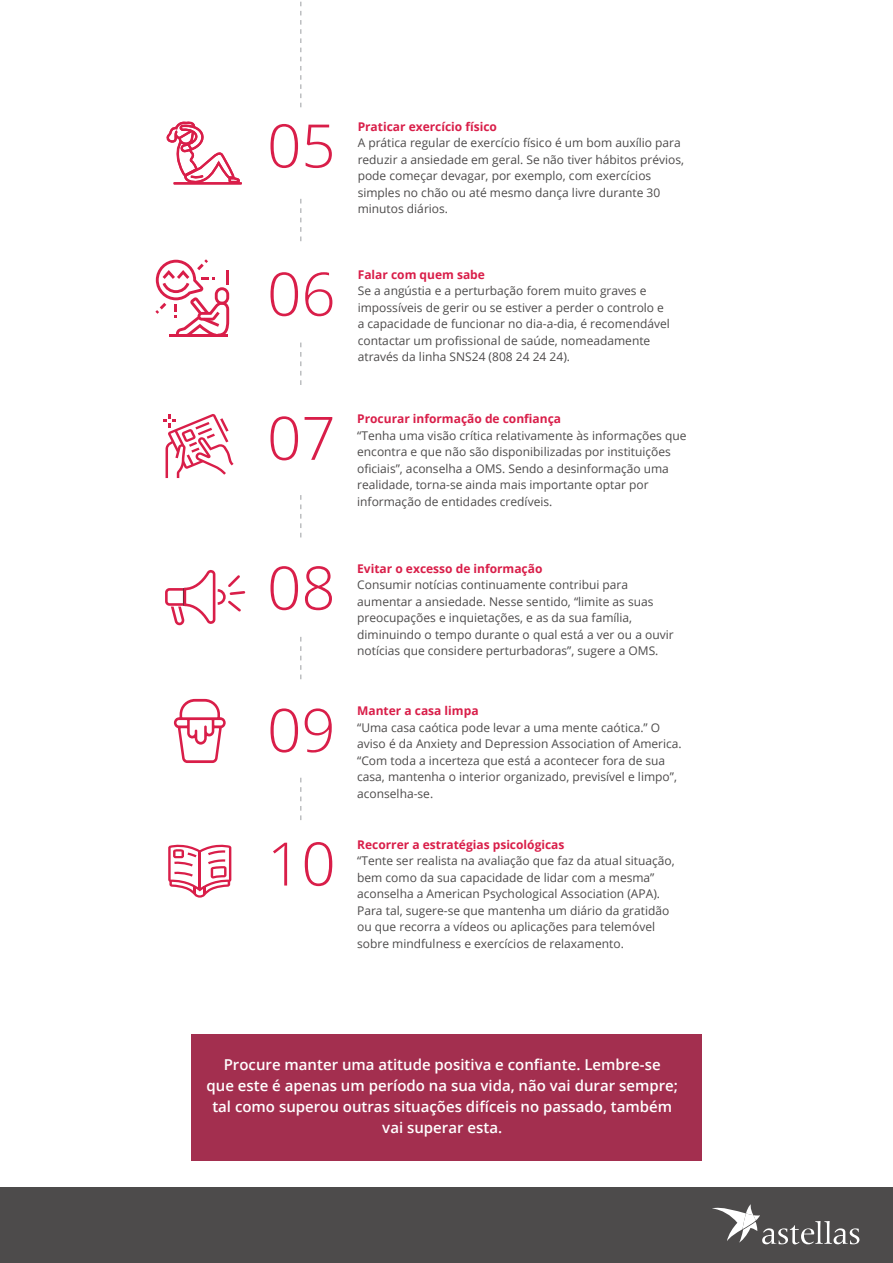
<style>
.page{position:relative;width:893px;height:1263px;background:#fff}
.page>*{position:absolute;margin:0;border:0;box-sizing:border-box;transform-origin:0 0}
.t1{font:300 60px "Open Sans";color:#d91e49}
.t2{font:600 15px/21px "Open Sans";color:#fff;text-align:center}
.t3{font:12px/16.5px "Open Sans";color:#4d4b4b}
.t4{font:700 12px "Open Sans";color:#d91e49}
.s1{font-weight:700;color:#d91e49}
</style>
<div class="page">
<div style="left:0;top:1188px;width:893px;height:75px;background:#4d4b4b"></div>
<svg style="left:300px;top:1px;width:1px;height:106px"></svg>
<svg style="left:300px;top:199px;width:1px;height:42px"></svg>
<svg style="left:300px;top:343px;width:1px;height:42px"></svg>
<svg style="left:300px;top:495px;width:1px;height:42px"></svg>
<svg style="left:300px;top:637px;width:1px;height:42px"></svg>
<svg style="left:300px;top:778px;width:1px;height:42px"></svg>
<div style="left:191px;top:1034px;width:511px;height:127px;background:#a32f4f"></div>
<svg style="left:163px;top:414px;width:71px;height:64px"></svg>
<svg style="left:174px;top:699px;width:52px;height:64px"></svg>
<svg style="left:155px;top:259px;width:74px;height:78px"></svg>
<hr style="left:174px;top:182px;width:68px;height:3px;background:#d91e49">
<svg style="left:166px;top:121px;width:75px;height:64px"></svg>
<svg style="left:168px;top:844px;width:63px;height:54px"></svg>
<svg style="left:165px;top:570px;width:81px;height:56px"></svg>
<svg style="left:712px;top:1204px;width:147px;height:41px"></svg>
<p class="t1" style="left:267px;top:105px;width:70px">05</p>
<p class="t4" style="left:358px;top:118px;width:141px">Praticar exercício físico</p>
<p class="t3" style="left:358px;top:134px;width:328px">A prática regular de exercício físico é um bom auxílio para reduzir a ansiedade em geral. Se não tiver hábitos prévios, pode começar devagar, por exemplo, com exercícios simples no chão ou até mesmo dança livre durante 30 minutos diários.</p>
<p class="t1" style="left:267px;top:253px;width:70px">06</p>
<p class="t3" style="left:358px;top:266px;width:314px"><span class="s1">Falar com quem sabe<br></span>Se a angústia e a perturbação forem muito graves e impossíveis de gerir ou se estiver a perder o controlo e a capacidade de funcionar no dia-a-dia, é recomendável contactar um profissional de saúde, nomeadamente através da linha SNS24 (808 24 24 24).</p>
<p class="t1" style="left:267px;top:397px;width:70px">07</p>
<p class="t4" style="left:357px;top:410px;width:205px">Procurar informação de confiança</p>
<p class="t3" style="left:357px;top:427px;width:331px">“Tenha uma visão crítica relativamente às informações que encontra e que não são disponibilizadas por instituições oficiais”, aconselha a OMS. Sendo a desinformação uma realidade, torna-se ainda mais importante optar por informação de entidades credíveis.</p>
<p class="t1" style="left:267px;top:547px;width:70px">08</p>
<p class="t4" style="left:357px;top:560px;width:187px">Evitar o excesso de informação</p>
<p class="t3" style="left:357px;top:576px;width:318px">Consumir notícias continuamente contribui para aumentar a ansiedade. Nesse sentido, “limite as suas preocupações e inquietações, e as da sua família, diminuindo o tempo durante o qual está a ver ou a ouvir notícias que considere perturbadoras”, sugere a OMS.</p>
<p class="t1" style="left:267px;top:689px;width:70px">09</p>
<p class="t4" style="left:357px;top:702px;width:123px">Manter a casa limpa</p>
<p class="t3" style="left:357px;top:719px;width:326px">“Uma casa caótica pode levar a uma mente caótica.” O aviso é da Anxiety and Depression Association of America. “Com toda a incerteza que está a acontecer fora de sua casa, mantenha o interior organizado, previsível e limpo”, aconselha-se.</p>
<p class="t1" style="left:267px;top:823px;width:70px">10</p>
<p class="t4" style="left:357px;top:836px;width:209px">Recorrer a estratégias psicológicas</p>
<p class="t3" style="left:357px;top:852px;width:319px">“Tente ser realista na avaliação que faz da atual situação, bem como da sua capacidade de lidar com a mesma” aconselha a American Psychological Association (APA).<br>Para tal, sugere-se que mantenha um diário da gratidão ou que recorra a vídeos ou aplicações para telemóvel sobre mindfulness e exercícios de relaxamento.</p>
<p class="t2" style="left:206px;top:1054px;width:473px">Procure manter uma atitude positiva e confiante. Lembre-se<br>que este é apenas um período na sua vida, não vai durar sempre; tal como superou outras situações difíceis no passado, também vai superar esta.</p>
</div>
